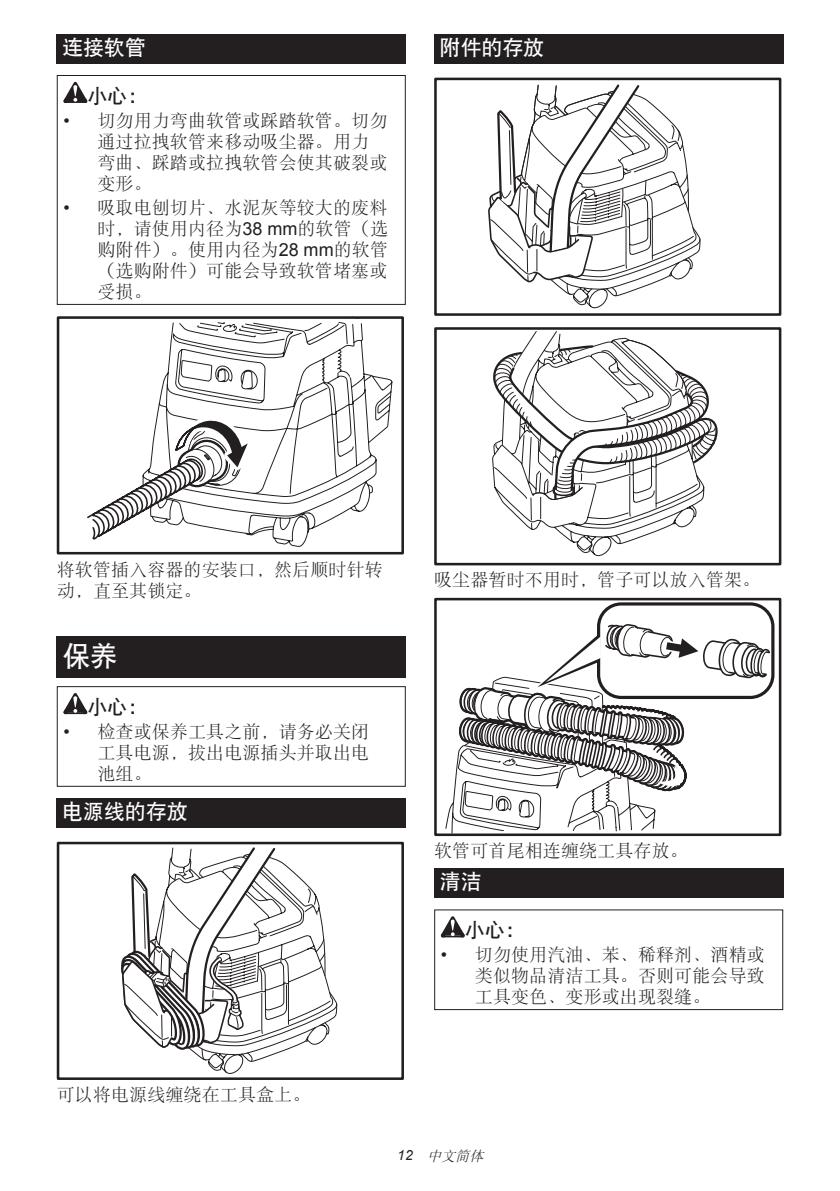
<style>
.page{position:relative;width:840px;height:1191px;background:#fff}
.page>*{position:absolute;margin:0;border:0;box-sizing:border-box;transform-origin:0 0}
.t1{font:28px "DFP Hei W7 GB EUC H";color:#fff}
.t2{font:21px "DFP Hei W7 GB EUC H";letter-spacing:-.01em;color:#fff}
.t3{font:20px "DFP Hei W7 GB EUC H";color:#231f20}
.t4{font:18px/21px "DFP Song W3 GB EUC H";letter-spacing:.005em;color:#231f20;text-align:justify}
.t5{font:italic 14px "DFP Song W3 GB EUC H";color:#231f20}
.s1{font-family:"Arial"}
</style>
<div class="page">
<div style="left:57px;top:34px;width:348px;height:29px;background:#231f20"></div>
<svg style="left:63px;top:82px;width:24px;height:21px"></svg>
<div style="left:57px;top:75px;width:348px;height:230px;border:1px solid #231f20"></div>
<svg style="left:265px;top:322px;width:128px;height:225px"></svg>
<svg style="left:87px;top:322px;width:178px;height:218px"></svg>
<div style="left:57px;top:316px;width:347px;height:238px;border:3px solid #231f20"></div>
<div style="left:57px;top:636px;width:348px;height:41px;background:#231f20"></div>
<svg style="left:63px;top:693px;width:24px;height:21px"></svg>
<div style="left:57px;top:686px;width:348px;height:101px;border:1px solid #231f20"></div>
<div style="left:57px;top:798px;width:348px;height:29px;background:#231f20"></div>
<svg style="left:121px;top:847px;width:216px;height:227px"></svg>
<div style="left:57px;top:841px;width:347px;height:239px;border:3px solid #231f20"></div>
<div style="left:434px;top:34px;width:348px;height:29px;background:#231f20"></div>
<svg style="left:488px;top:84px;width:212px;height:225px"></svg>
<div style="left:434px;top:78px;width:347px;height:238px;border:3px solid #231f20"></div>
<svg style="left:501px;top:500px;width:201px;height:57px"></svg>
<svg style="left:492px;top:331px;width:226px;height:169px"></svg>
<div style="left:434px;top:327px;width:347px;height:238px;border:3px solid #231f20"></div>
<div style="left:596px;top:602px;width:178px;height:97px;border:3px solid #231f20;border-radius:23px"></div>
<svg style="left:445px;top:622px;width:325px;height:210px"></svg>
<div style="left:434px;top:598px;width:347px;height:238px;border:3px solid #231f20"></div>
<div style="left:434px;top:868px;width:348px;height:30px;background:#231f20"></div>
<svg style="left:440px;top:916px;width:24px;height:21px"></svg>
<div style="left:434px;top:909px;width:348px;height:101px;border:1px solid #231f20"></div>
<p class="t2" style="left:62px;top:37px;width:85px">连接软管</p>
<p class="t3" style="left:87px;top:86px;width:62px">小心：</p>
<p class="t4" style="left:97px;top:110px;width:291px;text-align:left;text-indent:-34px"><span class="s1">•</span> 切勿用力弯曲软管或踩踏软管。切勿通过拉拽软管来移动吸尘器。用力弯曲、踩踏或拉拽软管会使其破裂或变形。</p>
<p class="t4" style="left:97px;top:197px;width:292px;text-indent:-34px"><span class="s1">•</span> 吸取电刨切片、水泥灰等较大的废料时，请使用内径为<span class="s1">38 mm</span>的软管（选购附件）。使用内径为<span class="s1">28 mm</span>的软管（选购附件）可能会导致软管堵塞或受损。</p>
<p class="t2" style="left:439px;top:37px;width:106px">附件的存放</p>
<p class="t4" style="left:57px;top:558px;width:327px">将软管插入容器的安装口，然后顺时针转动，直至其锁定。</p>
<h1 class="t1" style="left:62px;top:642px;width:57px">保养</h1>
<p class="t3" style="left:87px;top:697px;width:62px">小心：</p>
<p class="t4" style="left:97px;top:721px;width:273px;text-indent:-34px"><span class="s1">•</span> 检查或保养工具之前，请务必关闭工具电源，拔出电源插头并取出电池组。</p>
<p class="t2" style="left:62px;top:801px;width:127px">电源线的存放</p>
<p class="t4" style="left:434px;top:569px;width:327px">吸尘器暂时不用时，管子可以放入管架。</p>
<p class="t4" style="left:434px;top:840px;width:255px">软管可首尾相连缠绕工具存放。</p>
<p class="t2" style="left:439px;top:871px;width:43px">清洁</p>
<p class="t3" style="left:464px;top:920px;width:62px">小心：</p>
<p class="t4" style="left:474px;top:944px;width:291px;text-indent:-34px"><span class="s1">•</span> 切勿使用汽油、苯、稀释剂、酒精或类似物品清洁工具。否则可能会导致工具变色、变形或出现裂缝。</p>
<p class="t4" style="left:57px;top:1084px;width:255px">可以将电源线缠绕在工具盒上。</p>
<p class="t5" style="left:397px;top:1148px;width:91px"><span class="s1">1 2</span> 中文简体</p>
</div>
